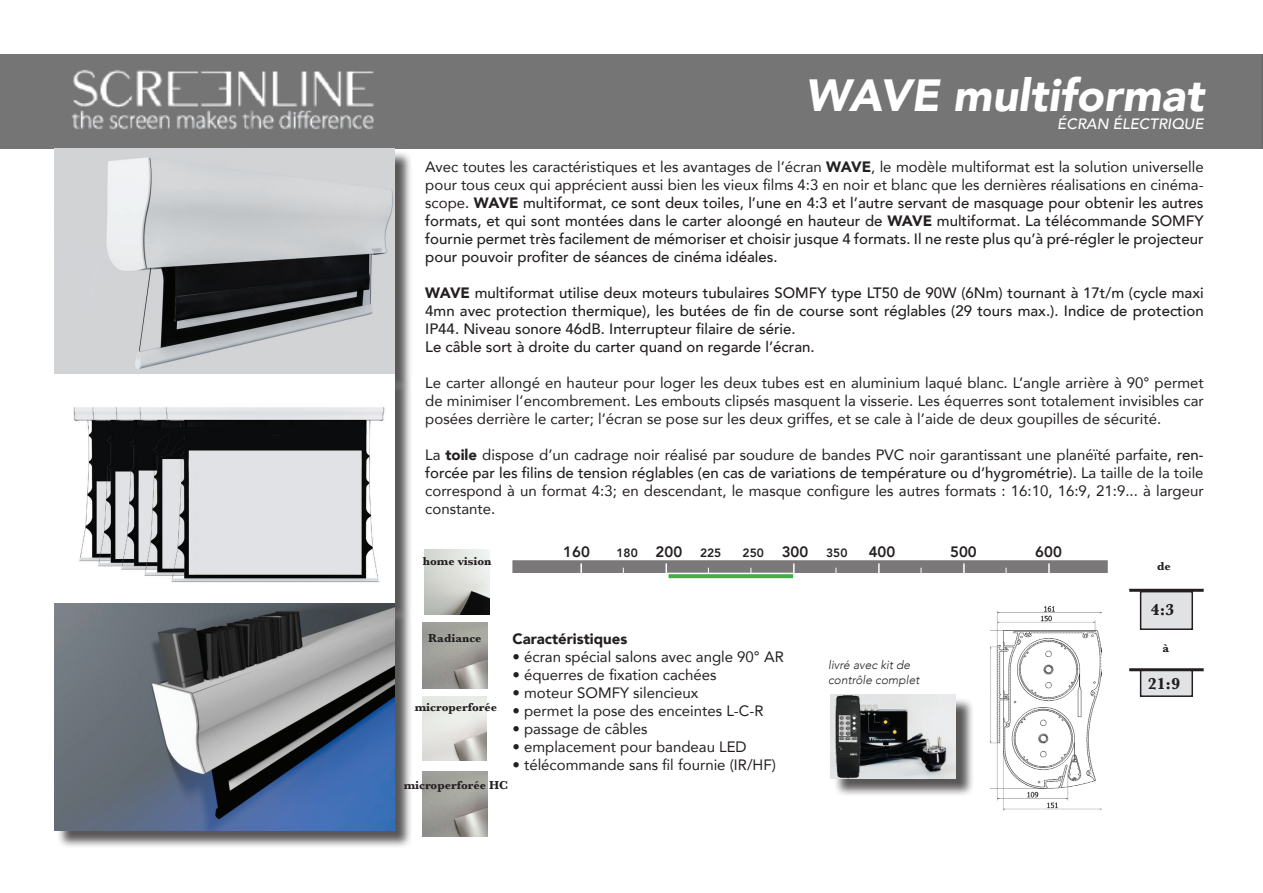
<style>
.page{position:relative;width:1263px;height:893px;background:#fff}
.page>*{position:absolute;margin:0;border:0;box-sizing:border-box;transform-origin:0 0}
.t1{font:italic 900 45px "Avenir";color:#fff}
.t2{font:700 16.5px "Baskerville";color:#231f20}
.t3{font:500 15px/18px "Avenir";color:#231f20;text-align:justify}
.t4{font:15px/18px "Avenir";color:#231f20;text-align:justify}
.t5{font:900 15px "Avenir";color:#231f20}
.t6{font:italic 500 15px "Avenir";color:#fff}
.t7{font:800 15px "Avenir";color:#231f20}
.t8{font:700 12px "Baskerville";color:#231f20}
.t9{font:italic 300 12px/14.4px "Avenir";color:#231f20}
.t10{font:800 12px "Avenir";color:#231f20}
.s1{font-weight:400}
.s2{font-weight:900}
.s3{font-weight:500}
.s4{font-size:15px}
</style>
<div class="page">
<div style="left:0;top:54px;width:1263px;height:94px;background:#757576"></div>
<div style="left:56px;top:150px;width:357px;height:243px;background:#231f20;opacity:.75"></div>
<img style="left:54px;top:148px;width:340px;height:682px">
<div style="left:56px;top:377px;width:357px;height:246px;background:#231f20;opacity:.75"></div>
<div style="left:56px;top:606px;width:357px;height:242px;background:#231f20;opacity:.75"></div>
<hr style="left:1129px;top:589px;width:75px;height:3px;background:#231f20">
<div style="left:1140px;top:592px;width:52px;height:37px;background:#e1e2e4"></div>
<div style="left:1140px;top:591px;width:53px;height:39px;border:2px solid #231f20"></div>
<div style="left:513px;top:561px;width:594px;height:11px;background:#7b7879"></div>
<svg style="left:580px;top:563px;width:2px;height:10px"></svg>
<svg style="left:665px;top:563px;width:2px;height:10px"></svg>
<svg style="left:878px;top:563px;width:2px;height:10px"></svg>
<svg style="left:963px;top:563px;width:2px;height:10px"></svg>
<svg style="left:1048px;top:563px;width:2px;height:10px"></svg>
<svg style="left:668px;top:574px;width:126px;height:5px"></svg>
<img style="left:990px;top:607px;width:112px;height:204px">
<div style="left:833px;top:697px;width:141px;height:100px;background:#231f20;opacity:.75"></div>
<img style="left:830px;top:695px;width:126px;height:83px">
<hr style="left:1129px;top:668px;width:75px;height:3px;background:#231f20">
<div style="left:1140px;top:670px;width:52px;height:26px;background:#e1e2e4"></div>
<div style="left:1140px;top:670px;width:53px;height:27px;border:2px solid #231f20"></div>
<img style="left:425px;top:549px;width:65px;height:65px">
<img style="left:423px;top:696px;width:64px;height:65px">
<img style="left:422px;top:623px;width:65px;height:65px">
<img style="left:422px;top:771px;width:65px;height:66px">
<h1 class="t1" style="left:805px;top:58px;width:400px">WAVE multiformat</h1>
<p class="t6" style="left:1057px;top:115px;width:148px">ÉCRAN ÉLECTRIQUE</p>
<p class="t3" style="left:425px;top:157px;width:780px"><span class="s1">Avec toutes les caractéristiques et les avantages de l’écran</span> <span class="s2">WAVE</span><span class="s1">, le modèle multiformat est la solution universelle pour tous ceux qui apprécient aussi bien les vieux films 4:3 en noir et blanc que les dernières réalisations en cinéma&shy;scope</span>. <span class="s2">WAVE</span> multiformat, ce sont deux toiles, l’une en 4:3 et l’autre servant de masquage pour obtenir les autres formats, et qui sont montées dans le carter aloongé en hauteur de <span class="s2">WAVE</span> multiformat. La télécommande SOMFY fournie permet très facilement de mémoriser et choisir jusque 4 formats. Il ne reste plus qu’à pré-régler le projecteur pour pouvoir profiter de séances de cinéma idéales.</p>
<p class="t3" style="left:425px;top:283px;width:780px;text-align:left"><span class="s2">WAVE</span> multiformat utilise deux moteurs tubulaires SOMFY type LT50 de 90W (6Nm) tournant à 17t/m (cycle maxi 4mn avec protection thermique), les butées de fin de course sont réglables (29 tours max.). Indice de protection IP44. Niveau sonore 46dB. Interrupteur filaire de série.<br>Le câble sort à droite du carter quand on regarde l’écran.</p>
<p class="t4" style="left:425px;top:374px;width:780px">Le carter allongé en hauteur pour loger les deux tubes est en aluminium laqué blanc. L’angle arrière à 90° permet de minimiser l’encombrement. Les embouts clipsés masquent la visserie. Les équerres sont totalement invisibles car posées derrière le carter; l’écran se pose sur les deux griffes, et se cale à l’aide de deux goupilles de sécurité.</p>
<p class="t4" style="left:425px;top:446px;width:780px">La <span class="s2">toile</span> dispose d’un cadrage noir réalisé par soudure de bandes PVC noir garantissant une planéïté parfaite<span class="s3">, ren&shy;forcée par les filins de tension réglables (en cas de variations de température ou d’hygrométrie).</span> La taille de la toile correspond à un format 4:3; en descendant, le masque configure les autres formats : 16:10, 16:9, 21:9... à largeur constante.</p>
<p class="t8" style="left:423px;top:553px;width:70px">home vision</p>
<p class="t7" style="left:563px;top:540px;width:28px">160</p>
<p class="t10" style="left:616px;top:543px;width:106px">180 <span class="s4">200</span> 225</p>
<p class="t10" style="left:743px;top:543px;width:106px">250 <span class="s4">300</span> 350</p>
<p class="t7" style="left:869px;top:540px;width:28px">400</p>
<p class="t7" style="left:950px;top:540px;width:28px">500</p>
<p class="t7" style="left:1035px;top:540px;width:28px">600</p>
<p class="t8" style="left:428px;top:630px;width:55px">Radiance</p>
<p class="t8" style="left:415px;top:699px;width:84px">microperforée</p>
<p class="t5" style="left:512px;top:626px;width:117px">Caractéristiques</p>
<p class="t4" style="left:512px;top:648px;width:273px">• écran spécial salons avec angle 90° AR</p>
<p class="t4" style="left:512px;top:666px;width:206px">• équerres de fixation cachées</p>
<p class="t4" style="left:512px;top:684px;width:187px">• moteur SOMFY silencieux</p>
<p class="t4" style="left:512px;top:702px;width:253px">• permet la pose des enceintes L-C-R</p>
<p class="t4" style="left:512px;top:720px;width:137px">• passage de câbles</p>
<p class="t4" style="left:512px;top:738px;width:236px">• emplacement pour bandeau LED</p>
<p class="t4" style="left:512px;top:756px;width:265px">• télécommande sans fil fournie (IR/HF)</p>
<p class="t9" style="left:828px;top:658px;width:93px">livré avec kit de contrôle complet</p>
<p class="t8" style="left:404px;top:777px;width:106px">microperforée HC</p>
<p class="t8" style="left:1157px;top:557px;width:15px">de</p>
<p class="t2" style="left:1151px;top:598px;width:25px">4:3</p>
<p class="t8" style="left:1162px;top:640px;width:8px">à</p>
<p class="t2" style="left:1148px;top:672px;width:34px">21:9</p>
</div>
